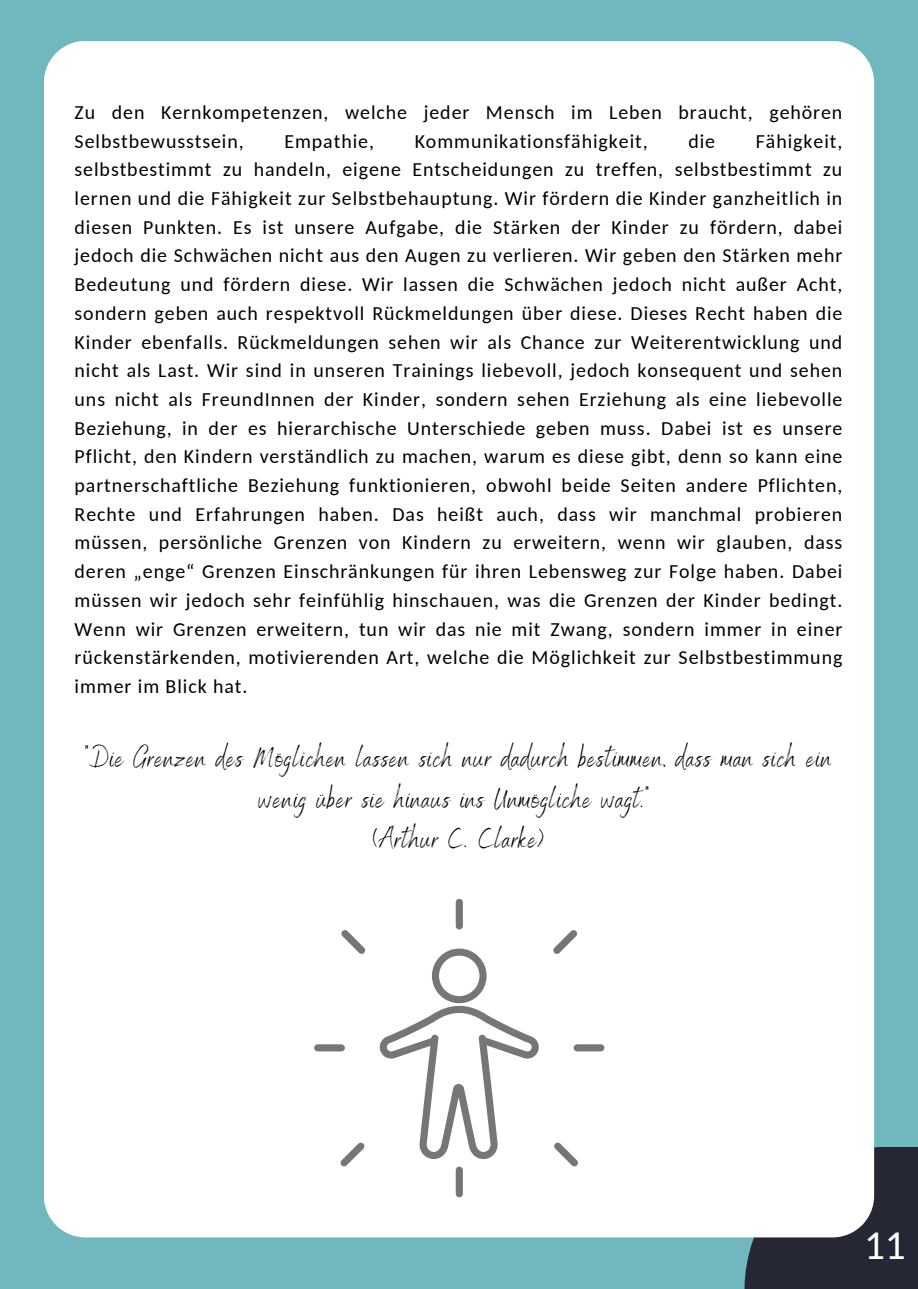
<style>
.page{position:relative;width:918px;height:1289px;background:#fff}
.page>*{position:absolute;margin:0;border:0;box-sizing:border-box;transform-origin:0 0}
.t1{font:41.25px "Carlito";color:#fff}
.t2{font:27.45px/40.2px "Benedict";letter-spacing:.045em;color:#000;text-align:center}
.t3{font:19.95px/28.7px "Carlito";letter-spacing:.045em;color:#000}
</style>
<div class="page">
<div style="left:0;top:0;width:918px;height:1288px;background:#70b7be"></div>
<div style="left:745px;top:1146px;width:173px;height:142px;background:#252834"></div>
<div style="left:44px;top:41px;width:830px;height:1196px;background:#fff"></div>
<svg style="left:379px;top:948px;width:161px;height:211px;background:#e6e6e6"></svg>
<div style="left:456px;top:898px;width:7px;height:31px;background:#767676;border-radius:4px"></div>
<div style="left:456px;top:1166px;width:7px;height:30px;background:#767676;border-radius:4px"></div>
<svg style="left:553px;top:929px;width:24px;height:24px"></svg>
<svg style="left:554px;top:1142px;width:24px;height:24px"></svg>
<svg style="left:574px;top:1044px;width:30px;height:7px"></svg>
<svg style="left:341px;top:929px;width:25px;height:24px"></svg>
<svg style="left:340px;top:1142px;width:25px;height:24px"></svg>
<svg style="left:314px;top:1044px;width:31px;height:7px"></svg>
<p class="t3" style="left:75px;top:100px;width:769px">Zu den Kernkompetenzen, welche jeder Mensch im Leben braucht, gehören<br>Selbstbewusstsein,</p>
<p class="t3" style="left:75px;top:128px;width:769px;text-align:justify;text-indent:681px">Fähigkeit, selbstbestimmt zu handeln, eigene Entscheidungen zu treffen, selbstbestimmt zu lernen und die Fähigkeit zur Selbstbehauptung. Wir fördern die Kinder ganzheitlich in diesen Punkten. Es ist unsere Aufgabe, die Stärken der Kinder zu fördern, dabei jedoch die Schwächen nicht aus den Augen zu verlieren. Wir geben den Stärken mehr Bedeutung und fördern diese. Wir lassen die Schwächen jedoch nicht außer Acht, sondern geben auch respektvoll Rückmeldungen über diese. Dieses Recht haben die Kinder ebenfalls. Rückmeldungen sehen wir als Chance zur Weiterentwicklung und nicht als Last. Wir sind in unseren Trainings liebevoll, jedoch konsequent und sehen uns nicht als FreundInnen der Kinder, sondern sehen Erziehung als eine liebevolle Beziehung, in der es hierarchische Unterschiede geben muss. Dabei ist es unsere Pflicht, den Kindern verständlich zu machen, warum es diese gibt, denn so kann eine partnerschaftliche Beziehung funktionieren, obwohl beide Seiten andere Pflichten, Rechte und Erfahrungen haben. Das heißt auch, dass wir manchmal probieren müssen, persönliche Grenzen von Kindern zu erweitern, wenn wir glauben, dass deren „enge“ Grenzen Einschränkungen für ihren Lebensweg zur Folge haben. Dabei müssen wir jedoch sehr feinfühlig hinschauen, was die Grenzen der Kinder bedingt.<br>Wenn wir Grenzen erweitern, tun wir das nie mit Zwang, sondern immer in einer rückenstärkenden, motivierenden Art, welche die Möglichkeit zur Selbstbestimmung immer im Blick hat.</p>
<p class="t3" style="left:284px;top:128px;width:91px">Empathie,</p>
<p class="t3" style="left:415px;top:128px;width:235px">Kommunikationsfähigkeit,</p>
<p class="t3" style="left:688px;top:128px;width:28px">die</p>
<p class="t2" style="left:85px;top:736px;width:747px">"Die Grenzen des Möglichen lassen sich nur dadurch bestimmen, dass man sich ein wenig über sie hinaus ins Unmögliche wagt."</p>
<p class="t2" style="left:373px;top:817px;width:172px">(Arthur C. Clarke)</p>
<p class="t1" style="left:864px;top:1228px;width:43px">11</p>
</div>
